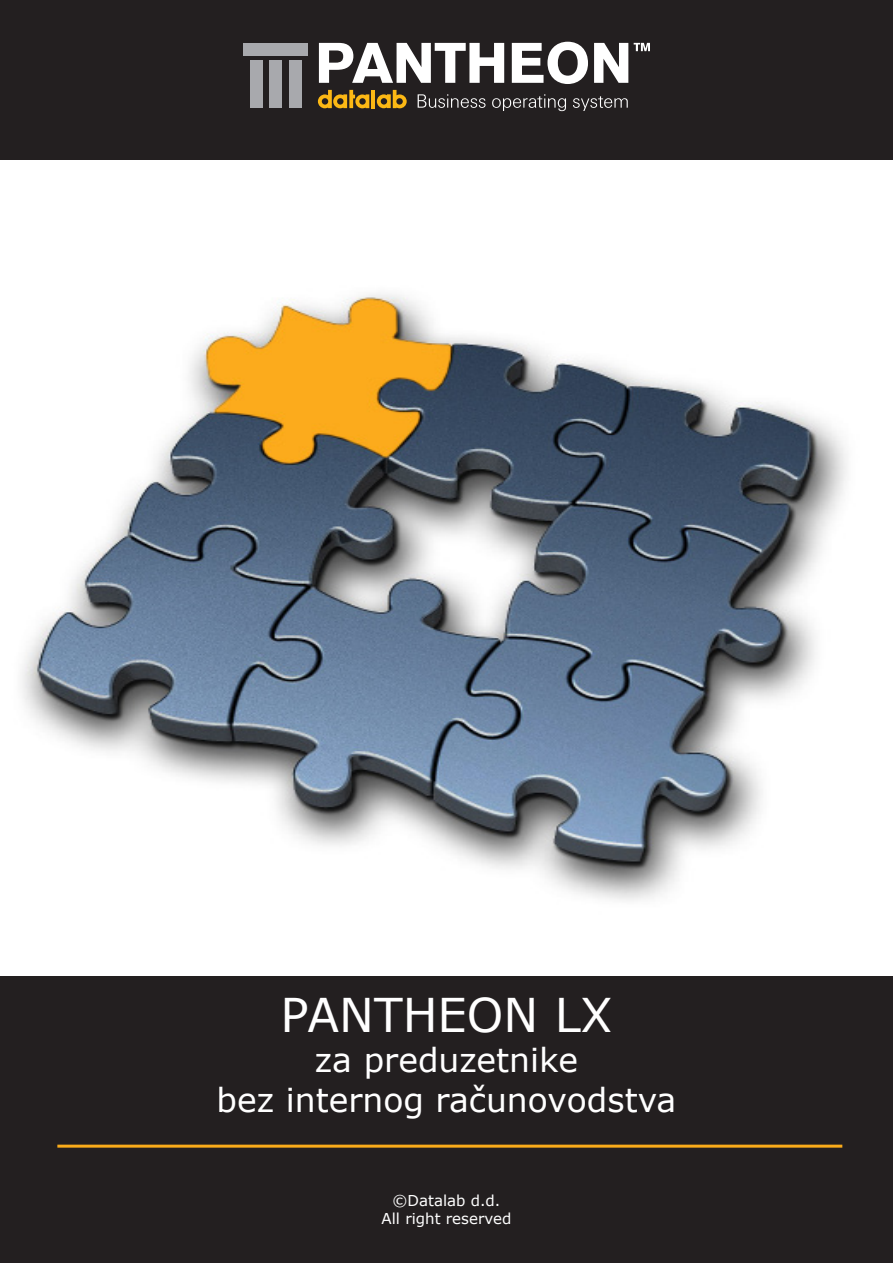
<style>
.page{position:relative;width:893px;height:1263px;background:#fff}
.page>*{position:absolute;margin:0;border:0;box-sizing:border-box;transform-origin:0 0}
.t1{font:46.5px "Verdana";color:#fff}
.t2{font:33px "Verdana";color:#fff}
.t3{font:15px "Verdana";color:#fff}
</style>
<div class="page">
<div style="left:0;top:972px;width:893px;height:291px;background:#231f20"></div>
<hr style="left:57px;top:1145px;width:785px;height:3px;background:#faab1a">
<div style="left:0;top:0;width:893px;height:167px;background:#231f20"></div>
<div style="left:244px;top:43px;width:64px;height:13px;background:#a8a9ad"></div>
<div style="left:250px;top:60px;width:13px;height:48px;background:#a8a9ad"></div>
<div style="left:269px;top:60px;width:13px;height:48px;background:#a8a9ad"></div>
<div style="left:289px;top:60px;width:13px;height:48px;background:#a8a9ad"></div>
<hr style="left:372px;top:90px;width:3px;height:18px;background:#fcb814">
<svg style="left:318px;top:90px;width:51px;height:18px"></svg>
<svg style="left:377px;top:90px;width:30px;height:18px"></svg>
<svg style="left:319px;top:42px;width:309px;height:42px"></svg>
<svg style="left:634px;top:43px;width:16px;height:8px"></svg>
<svg style="left:418px;top:94px;width:210px;height:17px"></svg>
<img style="left:0;top:161px;width:893px;height:814px">
<p class="t1" style="left:280px;top:986px;width:333px">PANTHEON LX</p>
<p class="t2" style="left:315px;top:1039px;width:265px">za preduzetnike</p>
<p class="t2" style="left:217px;top:1078px;width:461px">bez internog računovodstva</p>
<p class="t3" style="left:393px;top:1191px;width:109px">©Datalab d.d.</p>
<p class="t3" style="left:382px;top:1209px;width:131px">All right reserved</p>
</div>
